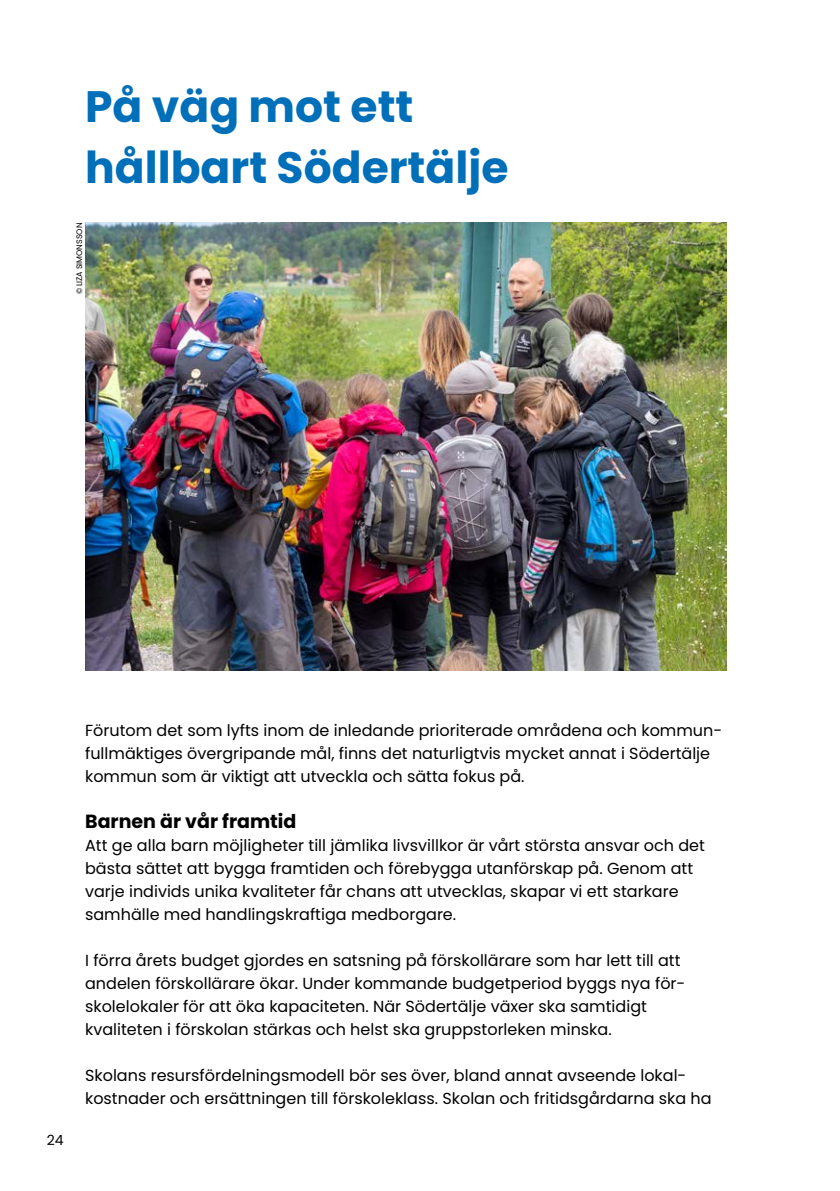
<style>
.page{position:relative;width:840px;height:1191px;background:#fff}
.page>*{position:absolute;margin:0;border:0;box-sizing:border-box;transform-origin:0 0}
.t1{font:700 44px/60px "Poppins Latin";color:#006fba}
.t2{font:700 19px "Poppins Latin";color:#000}
.t3{font:16px/23px "Poppins Latin";color:#000}
.t4{font:14px "Poppins Latin";color:#000}
.t5{font:8px "Poppins Latin";color:#000}
</style>
<div class="page">
<img style="left:85px;top:223px;width:641px;height:447px">
<h1 class="t1" style="left:85px;top:77px;width:424px">På väg mot ett hållbart Södertälje</h1>
<p class="t5" style="left:74px;top:294px;width:73px;rotate:-90deg">© LIZA SIMONSSON</p>
<p class="t4" style="left:47px;top:1131px;width:18px">24</p>
<p class="t3" style="left:85px;top:718px;width:638px">Förutom det som lyfts inom de inledande prioriterade områdena och kommun&shy;fullmäktiges övergripande mål, finns det naturligtvis mycket annat i Södertälje kommun som är viktigt att utveckla och sätta fokus på.</p>
<p class="t2" style="left:85px;top:808px;width:213px">Barnen är vår framtid</p>
<p class="t3" style="left:85px;top:833px;width:621px">Att ge alla barn möjligheter till jämlika livsvillkor är vårt största ansvar och det bästa sättet att bygga framtiden och förebygga utanförskap på. Genom att varje individs unika kvaliteter får chans att utvecklas, skapar vi ett starkare samhälle med handlingskraftiga medborgare.</p>
<p class="t3" style="left:85px;top:948px;width:601px">I förra årets budget gjordes en satsning på förskollärare som har lett till att andelen förskollärare ökar. Under kommande budgetperiod byggs nya för&shy;skolelokaler för att öka kapaciteten. När Södertälje växer ska samtidigt kvaliteten i förskolan stärkas och helst ska gruppstorleken minska.</p>
<p class="t3" style="left:85px;top:1063px;width:627px">Skolans resursfördelningsmodell bör ses över, bland annat avseende lokal&shy;kostnader och ersättningen till förskoleklass. Skolan och fritidsgårdarna ska ha</p>
</div>
